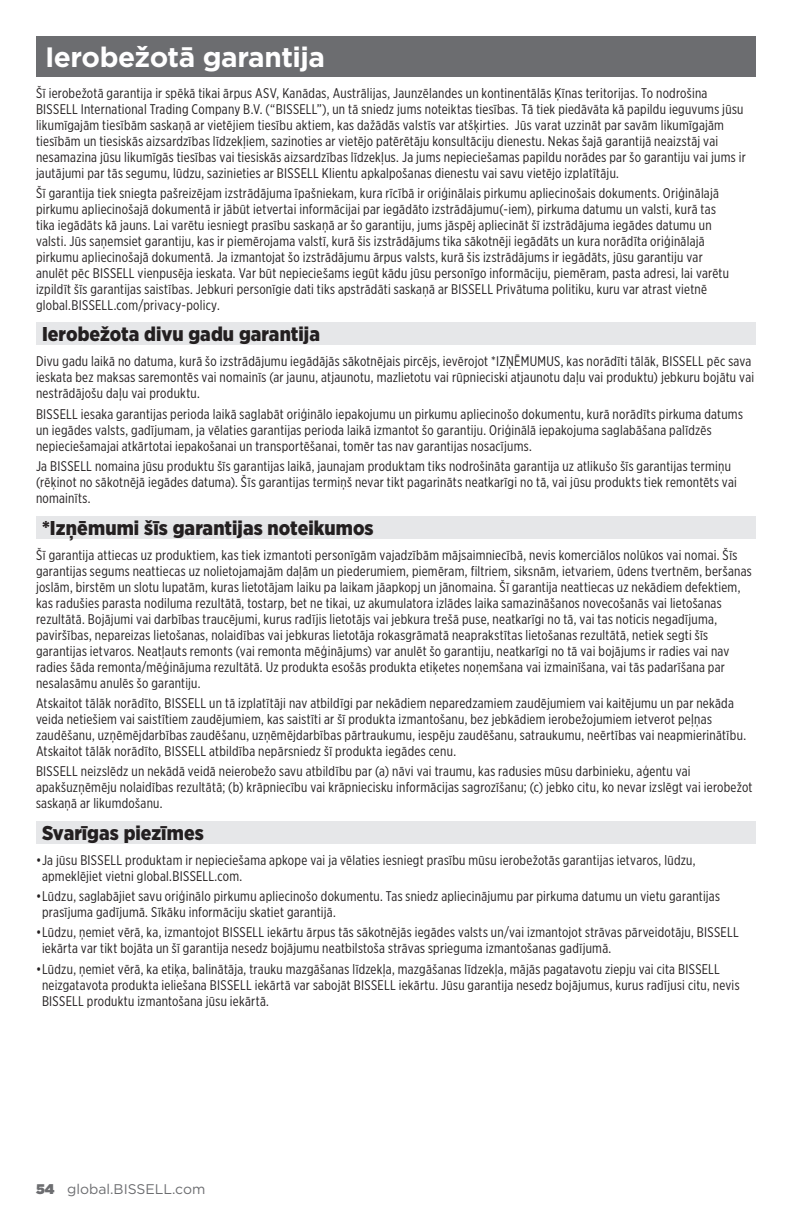
<style>
.page{position:relative;width:792px;height:1224px;background:#fff}
.page>*{position:absolute;margin:0;border:0;box-sizing:border-box;transform-origin:0 0}
.Headine_Boxed{font:700 28px "Gotham";letter-spacing:-.02em;color:#fff}
.t1{font:900 20px "Gotham Narrow";letter-spacing:.005em;color:#231f20}
.Warranty_Body{font:14px/16px "Gotham X Narrow";letter-spacing:.02em;color:#231f20}
.t2{font:14px "Gotham";color:#6c6d70}
.s1{font-weight:900}
</style>
<div class="page">
<div style="left:36px;top:36px;width:720px;height:40px;background:#6c6d70"></div>
<div style="left:36px;top:323px;width:720px;height:22px;background:#e6e7e9"></div>
<div style="left:36px;top:516px;width:720px;height:23px;background:#e6e7e9"></div>
<div style="left:36px;top:821px;width:720px;height:23px;background:#e6e7e9"></div>
<p class="Headine_Boxed" style="left:45px;top:39px;width:281px">Ierobežotā garantija</p>
<p class="Warranty_Body" style="left:36px;top:84px;width:711px">Šī ierobežotā garantija ir spēkā tikai ārpus ASV, Kanādas, Austrālijas, Jaunzēlandes un kontinentālās Ķīnas teritorijas. To nodrošina BISSELL International Trading Company B.V. (“BISSELL”), un tā sniedz jums noteiktas tiesības. Tā tiek piedāvāta kā papildu ieguvums jūsu likumīgajām tiesībām saskaņā ar vietējiem tiesību aktiem, kas dažādās valstīs var atšķirties. Jūs varat uzzināt par savām likumīgajām tiesībām un tiesiskās aizsardzības līdzekļiem, sazinoties ar vietējo patērētāju konsultāciju dienestu. Nekas šajā garantijā neaizstāj vai nesamazina jūsu likumīgās tiesības vai tiesiskās aizsardzības līdzekļus. Ja jums nepieciešamas papildu norādes par šo garantiju vai jums ir jautājumi par tās segumu, lūdzu, sazinieties ar BISSELL Klientu apkalpošanas dienestu vai savu vietējo izplatītāju.</p>
<p class="Warranty_Body" style="left:36px;top:185px;width:695px">Šī garantija tiek sniegta pašreizējam izstrādājuma īpašniekam, kura rīcībā ir oriģinālais pirkumu apliecinošais dokuments. Oriģinālajā pirkumu apliecinošajā dokumentā ir jābūt ietvertai informācijai par iegādāto izstrādājumu(-iem), pirkuma datumu un valsti, kurā tas tika iegādāts kā jauns. Lai varētu iesniegt prasību saskaņā ar šo garantiju, jums jāspēj apliecināt šī izstrādājuma iegādes datumu un valsti. Jūs saņemsiet garantiju, kas ir piemērojama valstī, kurā šis izstrādājums tika sākotnēji iegādāts un kura norādīta oriģinālajā pirkumu apliecinošajā dokumentā. Ja izmantojat šo izstrādājumu ārpus valsts, kurā šis izstrādājums ir iegādāts, jūsu garantiju var anulēt pēc BISSELL vienpusēja ieskata. Var būt nepieciešams iegūt kādu jūsu personīgo informāciju, piemēram, pasta adresi, lai varētu izpildīt šīs garantijas saistības. Jebkuri personīgie dati tiks apstrādāti saskaņā ar BISSELL Privātuma politiku, kuru var atrast vietnē global.BISSELL.com/privacy-policy.</p>
<h1 class="t1" style="left:42px;top:321px;width:279px">Ierobežota divu gadu garantija</h1>
<p class="Warranty_Body" style="left:36px;top:353px;width:720px">Divu gadu laikā no datuma, kurā šo izstrādājumu iegādājās sākotnējais pircējs, ievērojot *IZŅĒMUMUS, kas norādīti tālāk, BISSELL pēc sava ieskata bez maksas saremontēs vai nomainīs (ar jaunu, atjaunotu, mazlietotu vai rūpnieciski atjaunotu daļu vai produktu) jebkuru bojātu vai nestrādājošu daļu vai produktu.</p>
<p class="Warranty_Body" style="left:36px;top:406px;width:708px">BISSELL iesaka garantijas perioda laikā saglabāt oriģinālo iepakojumu un pirkumu apliecinošo dokumentu, kurā norādīts pirkuma datums un iegādes valsts, gadījumam, ja vēlaties garantijas perioda laikā izmantot šo garantiju. Oriģinālā iepakojuma saglabāšana palīdzēs nepieciešamajai atkārtotai iepakošanai un transportēšanai, tomēr tas nav garantijas nosacījums.</p>
<p class="Warranty_Body" style="left:36px;top:458px;width:702px">Ja BISSELL nomaina jūsu produktu šīs garantijas laikā, jaunajam produktam tiks nodrošināta garantija uz atlikušo šīs garantijas termiņu (rēķinot no sākotnējā iegādes datuma). Šīs garantijas termiņš nevar tikt pagarināts neatkarīgi no tā, vai jūsu produkts tiek remontēts vai nomainīts.</p>
<h1 class="t1" style="left:42px;top:514px;width:333px">*Izņēmumi šīs garantijas noteikumos</h1>
<p class="Warranty_Body" style="left:36px;top:546px;width:717px">Šī garantija attiecas uz produktiem, kas tiek izmantoti personīgām vajadzībām mājsaimniecībā, nevis komerciālos nolūkos vai nomai. Šīs garantijas segums neattiecas uz nolietojamajām daļām un piederumiem, piemēram, filtriem, siksnām, ietvariem, ūdens tvertnēm, beršanas joslām, birstēm un slotu lupatām, kuras lietotājam laiku pa laikam jāapkopj un jānomaina. Šī garantija neattiecas uz nekādiem defektiem, kas radušies parasta nodiluma rezultātā, tostarp, bet ne tikai, uz akumulatora izlādes laika samazināšanos novecošanās vai lietošanas rezultātā. Bojājumi vai darbības traucējumi, kurus radījis lietotājs vai jebkura trešā puse, neatkarīgi no tā, vai tas noticis negadījuma, paviršības, nepareizas lietošanas, nolaidības vai jebkuras lietotāja rokasgrāmatā neaprakstītas lietošanas rezultātā, netiek segti šīs garantijas ietvaros. Neatļauts remonts (vai remonta mēģinājums) var anulēt šo garantiju, neatkarīgi no tā vai bojājums ir radies vai nav radies šāda remonta/mēģinājuma rezultātā. Uz produkta esošās produkta etiķetes noņemšana vai izmainīšana, vai tās padarīšana par nesalasāmu anulēs šo garantiju.</p>
<p class="Warranty_Body" style="left:36px;top:695px;width:712px">Atskaitot tālāk norādīto, BISSELL un tā izplatītāji nav atbildīgi par nekādiem neparedzamiem zaudējumiem vai kaitējumu un par nekāda veida netiešiem vai saistītiem zaudējumiem, kas saistīti ar šī produkta izmantošanu, bez jebkādiem ierobežojumiem ietverot peļņas zaudēšanu, uzņēmējdarbības zaudēšanu, uzņēmējdarbības pārtraukumu, iespēju zaudēšanu, satraukumu, neērtības vai neapmierinātību.<br>Atskaitot tālāk norādīto, BISSELL atbildība nepārsniedz šī produkta iegādes cenu.</p>
<p class="Warranty_Body" style="left:36px;top:763px;width:718px">BISSELL neizslēdz un nekādā veidā neierobežo savu atbildību par (a) nāvi vai traumu, kas radusies mūsu darbinieku, aģentu vai apakšuzņēmēju nolaidības rezultātā; (b) krāpniecību vai krāpniecisku informācijas sagrozīšanu; (c) jebko citu, ko nevar izslēgt vai ierobežot saskaņā ar likumdošanu.</p>
<h1 class="t1" style="left:42px;top:820px;width:163px">Svarīgas piezīmes</h1>
<p class="Warranty_Body" style="left:42px;top:852px;width:655px;text-indent:-6px">•Ja jūsu BISSELL produktam ir nepieciešama apkope vai ja vēlaties iesniegt prasību mūsu ierobežotās garantijas ietvaros, lūdzu, apmeklējiet vietni global.BISSELL.com.</p>
<p class="Warranty_Body" style="left:42px;top:888px;width:680px;text-indent:-6px">•Lūdzu, saglabājiet savu oriģinālo pirkumu apliecinošo dokumentu. Tas sniedz apliecinājumu par pirkuma datumu un vietu garantijas prasījuma gadījumā. Sīkāku informāciju skatiet garantijā.</p>
<p class="Warranty_Body" style="left:42px;top:924px;width:698px;text-indent:-6px">•Lūdzu, ņemiet vērā, ka, izmantojot BISSELL iekārtu ārpus tās sākotnējās iegādes valsts un/vai izmantojot strāvas pārveidotāju, BISSELL iekārta var tikt bojāta un šī garantija nesedz bojājumu neatbilstoša strāvas sprieguma izmantošanas gadījumā.</p>
<p class="Warranty_Body" style="left:42px;top:961px;width:699px;text-indent:-6px">•Lūdzu, ņemiet vērā, ka etiķa, balinātāja, trauku mazgāšanas līdzekļa, mazgāšanas līdzekļa, mājās pagatavotu ziepju vai cita BISSELL neizgatavota produkta ieliešana BISSELL iekārtā var sabojāt BISSELL iekārtu. Jūsu garantija nesedz bojājumus, kurus radījusi citu, nevis<br>BISSELL produktu izmantošana jūsu iekārtā.</p>
<p class="t2" style="left:36px;top:1180px;width:171px"><span class="s1">54</span> global.BISSELL.com</p>
</div>
